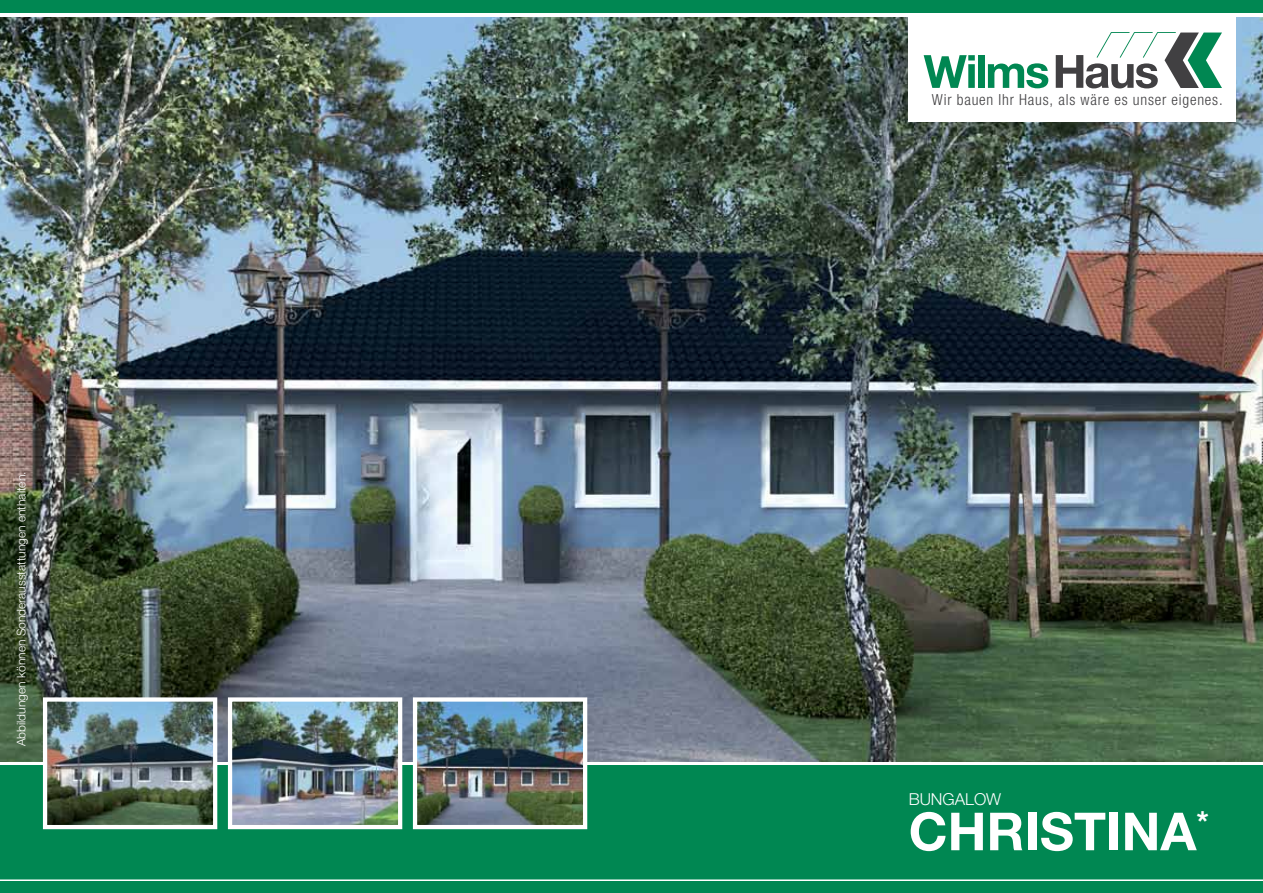
<style>
.page{position:relative;width:1263px;height:893px;background:#fff}
.page>*{position:absolute;margin:0;border:0;box-sizing:border-box;transform-origin:0 0}
.t1{font:700 52.5px "Helvetica Neue LT Pro";color:#fff}
.t2{font:300 16.5px "Helvetica Neue LT Pro";color:#fff}
.t3{font:300 condensed 15.3px "Helvetica Neue LT Pro";letter-spacing:.05em;color:#414042}
.t4{font:300 12px "Helvetica Neue LT Pro";color:#fff}
</style>
<div class="page">
<img style="left:0;top:17px;width:1263px;height:744px">
<div style="left:0;top:765px;width:1263px;height:128px;background:#008752"></div>
<hr style="left:0;top:879px;width:1263px;height:2px;background:#fff">
<img style="left:48px;top:702px;width:164px;height:122px">
<div style="left:43px;top:697px;width:174px;height:132px;border:4px solid #fff"></div>
<img style="left:233px;top:702px;width:164px;height:122px">
<div style="left:228px;top:697px;width:174px;height:132px;border:4px solid #fff"></div>
<img style="left:418px;top:702px;width:164px;height:122px">
<div style="left:413px;top:697px;width:174px;height:132px;border:4px solid #fff"></div>
<div style="left:909px;top:13px;width:327px;height:109px;background:#fff"></div>
<svg style="left:924px;top:55px;width:51px;height:33px"></svg>
<div style="left:978px;top:55px;width:6px;height:33px;background:#008752"></div>
<svg style="left:988px;top:63px;width:60px;height:25px"></svg>
<svg style="left:1056px;top:32px;width:166px;height:56px"></svg>
<div style="left:0;top:0;width:1263px;height:13px;background:#008752"></div>
<p class="t4" style="left:14px;top:746px;width:276px;rotate:-90deg">ABBILDUNGEN KÖNNEN SONDERAUSSTATTUNGEN ENTHALTEN.</p>
<p class="t3" style="left:932px;top:91px;width:292px">Wir bauen Ihr Haus, als wäre es unser eigenes.</p>
<h2 class="t2" style="left:909px;top:789px;width:23px">BUNGAL</h2>
<h2 class="t2" style="left:974px;top:789px;width:26px">OW</h2>
<h1 class="t1" style="left:909px;top:799px;width:302px">CHRISTINA<sup>*</sup></h1>
</div>
